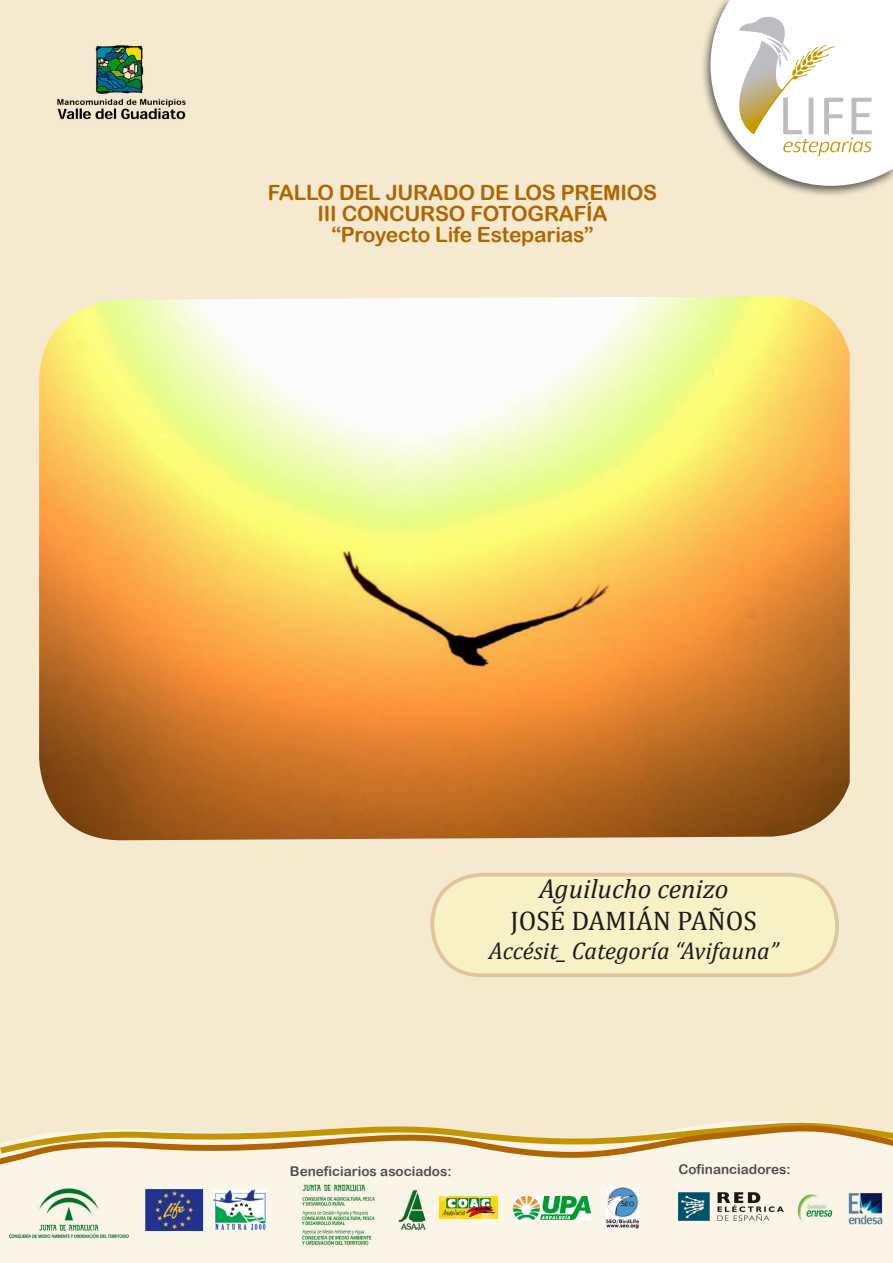
<style>
.page{position:relative;width:893px;height:1263px;background:#f5eacf}
.page>*{position:absolute;margin:0;border:0;box-sizing:border-box;transform-origin:0 0}
.t1{font:italic 27px "Cambria";color:#1b1c20}
.t2{font:27px "Cambria";color:#1b1c20}
.t3{font:italic 24px "Cambria";color:#1b1c20}
.t4{font:21px "Arial Rounded MT Bold";letter-spacing:-.01em;color:#b06600}
.t5{font:13.5px "Arial Rounded MT Bold";color:#4e4d51}
</style>
<div class="page">
<div style="left:0;top:1176px;width:893px;height:87px;background:#fbf5e8"></div>
<svg style="left:0;top:1121px;width:893px;height:55px"></svg>
<img style="left:57px;top:45px;width:129px;height:75px">
<div style="left:700px;top:0;width:193px;height:197px;background:#1b1c20;opacity:.69"></div>
<svg style="left:710px;top:0;width:183px;height:186px;background:#f0eee5"></svg>
<div style="left:432px;top:875px;width:405px;height:100px;background:#f8f1c6;border-radius:49px"></div>
<div style="left:430px;top:873px;width:409px;height:104px;border:4px solid #e2c49c;border-radius:49px"></div>
<img style="left:678px;top:1192px;width:106px;height:29px">
<img style="left:790px;top:1191px;width:44px;height:32px">
<img style="left:848px;top:1192px;width:34px;height:32px">
<img style="left:393px;top:1189px;width:40px;height:41px">
<img style="left:440px;top:1196px;width:58px;height:22px">
<img style="left:606px;top:1187px;width:32px;height:41px">
<img style="left:514px;top:1196px;width:76px;height:24px">
<img style="left:144px;top:1187px;width:62px;height:45px">
<img style="left:213px;top:1188px;width:53px;height:42px">
<img style="left:7px;top:1187px;width:124px;height:51px">
<img style="left:300px;top:1183px;width:77px;height:63px">
<img style="left:39px;top:296px;width:811px;height:545px">
<p class="t4" style="left:268px;top:180px;width:391px">FALLO DEL JURADO DE LOS PREMIOS</p>
<p class="t4" style="left:318px;top:201px;width:292px">III CONCURSO FOTOGRAFÍA</p>
<p class="t4" style="left:331px;top:222px;width:264px">“Proyecto Life Esteparias”</p>
<p class="t1" style="left:539px;top:872px;width:191px">Aguilucho cenizo</p>
<p class="t2" style="left:511px;top:905px;width:248px">JOSÉ DAMIÁN PAÑOS</p>
<p class="t3" style="left:489px;top:936px;width:291px">Accésit_ Categoría “Avifauna”</p>
<p class="t5" style="left:290px;top:1163px;width:163px">Beneficiarios asociados:</p>
<p class="t5" style="left:678px;top:1161px;width:114px">Cofinanciadores:</p>
</div>
